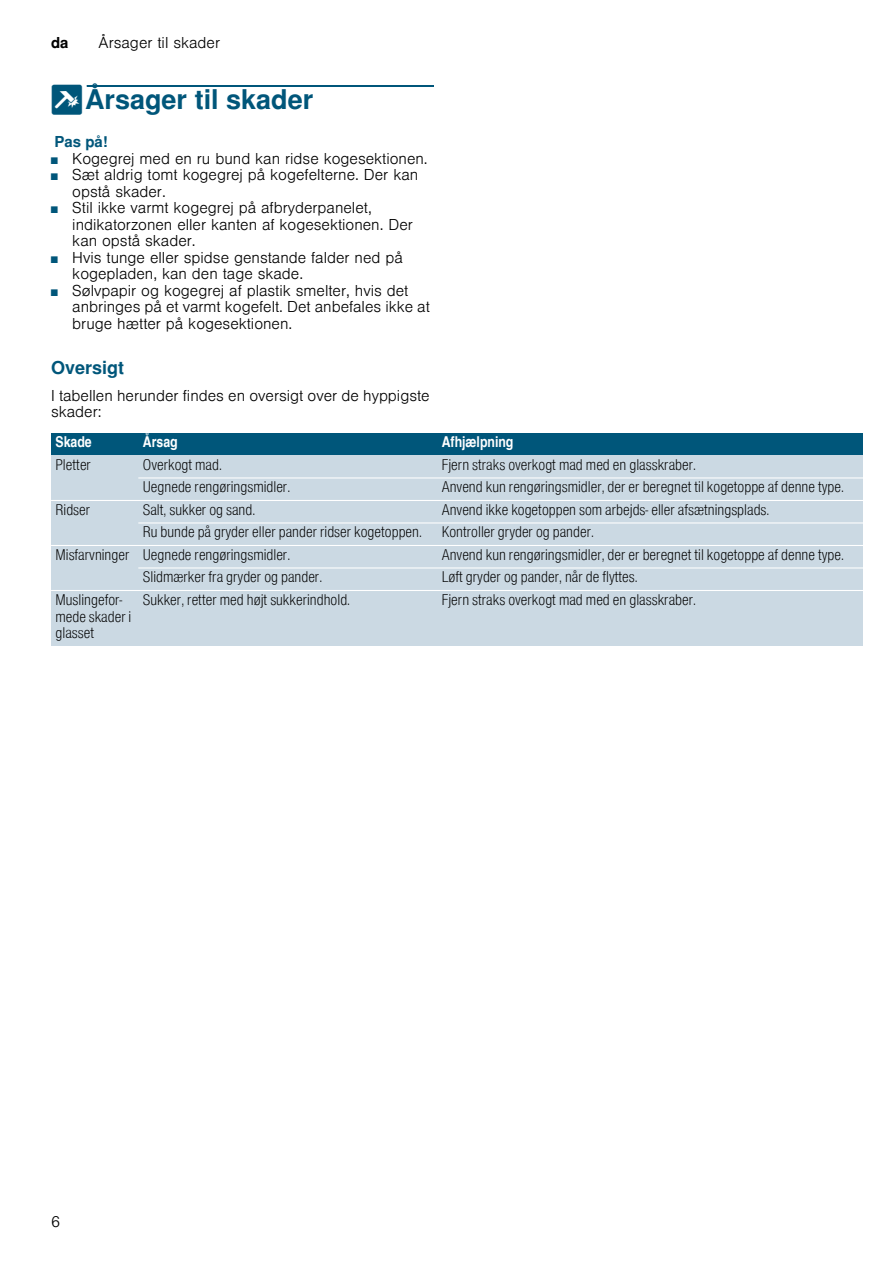
<style>
.page{position:relative;width:893px;height:1263px;background:#fff}
.page>*{position:absolute;margin:0;border:0;box-sizing:border-box;transform-origin:0 0}
.t1{font:700 27px "Nimbus San L";color:#00567a}
.t2{font:700 18px "Nimbus San L";color:#00567a}
.t3{font:15px/16.5px "Nimbus San L Lig Con";color:#000}
.t4{font:300 15px/16.5px "Nimbus San L";color:#000}
.t5{font:15px "Nimbus San L Bol Con";color:#fff}
.t6{font:700 15px "Nimbus San L";color:#00567a}
.t7{font:700 15px "Nimbus San L";color:#000}
.s1{font-family:"BSH Symb PG2";font-weight:400}
.s2{font-size:9px;color:#00567a}
</style>
<div class="page">
<div style="left:87px;top:85px;width:347px;height:2px;border:1px solid #00567a"></div>
<div style="left:51px;top:433px;width:87px;height:22px;background:#00567a"></div>
<div style="left:138px;top:433px;width:299px;height:22px;background:#00567a"></div>
<div style="left:437px;top:433px;width:426px;height:22px;background:#00567a"></div>
<div style="left:51px;top:455px;width:87px;height:23px;background:#cbd9e3"></div>
<div style="left:138px;top:455px;width:299px;height:23px;background:#cbd9e3"></div>
<div style="left:437px;top:455px;width:426px;height:23px;background:#cbd9e3"></div>
<div style="left:51px;top:478px;width:87px;height:22px;background:#cbd9e3"></div>
<div style="left:138px;top:478px;width:299px;height:22px;background:#cbd9e3"></div>
<div style="left:437px;top:478px;width:426px;height:22px;background:#cbd9e3"></div>
<div style="left:51px;top:500px;width:87px;height:23px;background:#cbd9e3"></div>
<div style="left:138px;top:500px;width:299px;height:23px;background:#cbd9e3"></div>
<div style="left:437px;top:500px;width:426px;height:23px;background:#cbd9e3"></div>
<div style="left:51px;top:523px;width:87px;height:22px;background:#cbd9e3"></div>
<div style="left:138px;top:523px;width:299px;height:22px;background:#cbd9e3"></div>
<div style="left:437px;top:523px;width:426px;height:22px;background:#cbd9e3"></div>
<div style="left:51px;top:545px;width:87px;height:23px;background:#cbd9e3"></div>
<div style="left:138px;top:545px;width:299px;height:23px;background:#cbd9e3"></div>
<div style="left:437px;top:545px;width:426px;height:23px;background:#cbd9e3"></div>
<div style="left:51px;top:568px;width:87px;height:22px;background:#cbd9e3"></div>
<div style="left:138px;top:568px;width:299px;height:22px;background:#cbd9e3"></div>
<div style="left:437px;top:568px;width:426px;height:22px;background:#cbd9e3"></div>
<div style="left:51px;top:590px;width:87px;height:56px;background:#cbd9e3"></div>
<div style="left:138px;top:590px;width:299px;height:56px;background:#cbd9e3"></div>
<div style="left:437px;top:590px;width:426px;height:56px;background:#cbd9e3"></div>
<hr style="left:138px;top:477px;width:725px;height:1px;background:#fff">
<hr style="left:51px;top:500px;width:812px;height:1px;background:#fff">
<hr style="left:138px;top:522px;width:725px;height:1px;background:#fff">
<hr style="left:51px;top:545px;width:812px;height:1px;background:#fff">
<hr style="left:138px;top:567px;width:725px;height:1px;background:#fff">
<hr style="left:51px;top:590px;width:812px;height:1px;background:#fff">
<p class="t7" style="left:51px;top:34px;width:19px">da</p>
<p class="t4" style="left:99px;top:33px;width:123px">Årsager til skader</p>
<h1 class="t1" style="left:51px;top:83px;width:264px"><span class="s1">]</span>Årsager til skader</h1>
<p class="t6" style="left:55px;top:133px;width:55px">Pas på!</p>
<p class="t4" style="left:51px;top:149px;width:378px"><span class="s2">■</span> Kogegrej med en ru bund kan ridse kogesektionen.</p>
<p class="t4" style="left:72px;top:165px;width:347px;text-indent:-21px"><span class="s2">■</span> Sæt aldrig tomt kogegrej på kogefelterne. Der kan opstå skader.</p>
<p class="t4" style="left:72px;top:198px;width:342px;text-indent:-21px"><span class="s2">■</span> Stil ikke varmt kogegrej på afbryderpanelet, indikatorzonen eller kanten af kogesektionen. Der kan opstå skader.</p>
<p class="t4" style="left:72px;top:248px;width:332px;text-indent:-21px"><span class="s2">■</span> Hvis tunge eller spidse genstande falder ned på kogepladen, kan den tage skade.</p>
<p class="t4" style="left:72px;top:281px;width:359px;text-indent:-21px"><span class="s2">■</span> Sølvpapir og kogegrej af plastik smelter, hvis det anbringes på et varmt kogefelt. Det anbefales ikke at bruge hætter på kogesektionen.</p>
<p class="t2" style="left:51px;top:357px;width:75px">Oversigt</p>
<p class="t4" style="left:51px;top:386px;width:380px">I tabellen herunder findes en oversigt over de hyppigste skader:</p>
<p class="t5" style="left:56px;top:433px;width:38px">Skade</p>
<p class="t5" style="left:143px;top:433px;width:36px">Årsag</p>
<p class="t5" style="left:441px;top:433px;width:73px">Afhjælpning</p>
<p class="t3" style="left:56px;top:456px;width:37px">Pletter</p>
<p class="t3" style="left:143px;top:456px;width:81px">Overkogt mad.</p>
<p class="t3" style="left:441px;top:456px;width:256px">Fjern straks overkogt mad med en glasskraber.</p>
<p class="t3" style="left:143px;top:478px;width:149px">Uegnede rengøringsmidler.</p>
<p class="t3" style="left:441px;top:478px;width:404px">Anvend kun rengøringsmidler, der er beregnet til kogetoppe af denne type.</p>
<p class="t3" style="left:56px;top:501px;width:36px">Ridser</p>
<p class="t3" style="left:143px;top:501px;width:114px">Salt, sukker og sand.</p>
<p class="t3" style="left:441px;top:501px;width:329px">Anvend ikke kogetoppen som arbejds- eller afsætningsplads.</p>
<p class="t3" style="left:143px;top:523px;width:280px">Ru bunde på gryder eller pander ridser kogetoppen.</p>
<p class="t3" style="left:441px;top:523px;width:154px">Kontroller gryder og pander.</p>
<p class="t3" style="left:56px;top:546px;width:236px">Misfarvninger Uegnede rengøringsmidler.</p>
<p class="t3" style="left:441px;top:546px;width:404px">Anvend kun rengøringsmidler, der er beregnet til kogetoppe af denne type.</p>
<p class="t3" style="left:143px;top:568px;width:181px">Slidmærker fra gryder og pander.</p>
<p class="t3" style="left:441px;top:568px;width:197px">Løft gryder og pander, når de flyttes.</p>
<p class="t3" style="left:56px;top:591px;width:77px">Muslingefor&shy;mede skader i glasset</p>
<p class="t3" style="left:143px;top:591px;width:209px">Sukker, retter med højt sukkerindhold.</p>
<p class="t3" style="left:441px;top:591px;width:256px">Fjern straks overkogt mad med en glasskraber.</p>
<p class="t4" style="left:51px;top:1212px;width:11px">6</p>
</div>
